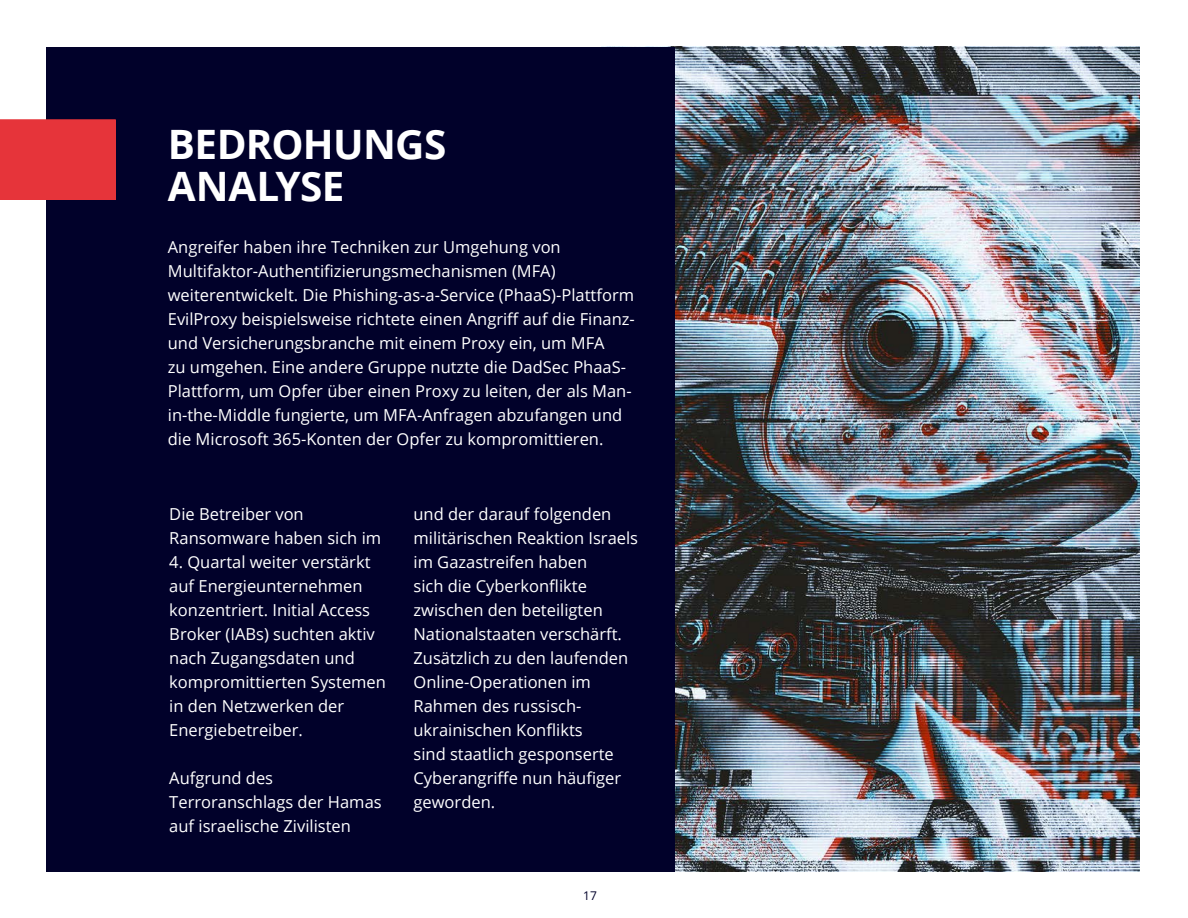
<style>
.page{position:relative;width:1188px;height:918px;background:#fff}
.page>*{position:absolute;margin:0;border:0;box-sizing:border-box;transform-origin:0 0}
.t1{font:700 40.5px/42px "Open Sans";letter-spacing:-.015em;color:#fff}
.t2{font:16.5px/24px "Open Sans";color:#fff}
.t3{font:12px "Open Sans";color:#01012a}
</style>
<div class="page">
<img style="left:675px;top:47px;width:465px;height:824px">
<div style="left:47px;top:47px;width:628px;height:825px;background:#01012a"></div>
<div style="left:0;top:119px;width:116px;height:81px;background:#e6343a"></div>
<h1 class="t1" style="left:168px;top:122px;width:280px">BEDROHUNGS<br>ANALYSE</h1>
<p class="t2" style="left:168px;top:235px;width:469px">Angreifer haben ihre Techniken zur Umgehung von Multifaktor-Authentifizierungsmechanismen (MFA) weiterentwickelt. Die Phishing-as-a-Service (PhaaS)-Plattform EvilProxy beispielsweise richtete einen Angriff auf die Finanz&shy;und Versicherungsbranche mit einem Proxy ein, um MFA<br>zu umgehen. Eine andere Gruppe nutzte die DadSec PhaaS-Plattform, um Opfer über einen Proxy zu leiten, der als Man&shy;in-the-Middle fungierte, um MFA-Anfragen abzufangen und die Microsoft 365-Konten der Opfer zu kompromittieren.</p>
<p class="t2" style="left:169px;top:501px;width:213px">Die Betreiber von<br>Ransomware haben sich im</p>
<p class="t2" style="left:169px;top:549px;width:218px">4. Quartal weiter verstärkt auf Energieunternehmen konzentriert. Initial Access<br>Broker (IABs) suchten aktiv nach Zugangsdaten und kompromittierten Systemen in den Netzwerken der<br>Energiebetreiber.</p>
<p class="t2" style="left:169px;top:765px;width:214px">Aufgrund des<br>Terroranschlags der Hamas auf israelische Zivilisten</p>
<p class="t2" style="left:414px;top:502px;width:226px">und der darauf folgenden militärischen Reaktion Israels im Gazastreifen haben<br>sich die Cyberkonflikte zwischen den beteiligten<br>Nationalstaaten verschärft.<br>Zusätzlich zu den laufenden<br>Online-Operationen im<br>Rahmen des russisch&shy;ukrainischen Konflikts<br>sind staatlich gesponserte<br>Cyberangriffe nun häufiger geworden.</p>
<p class="t3" style="left:583px;top:888px;width:15px">17</p>
</div>
